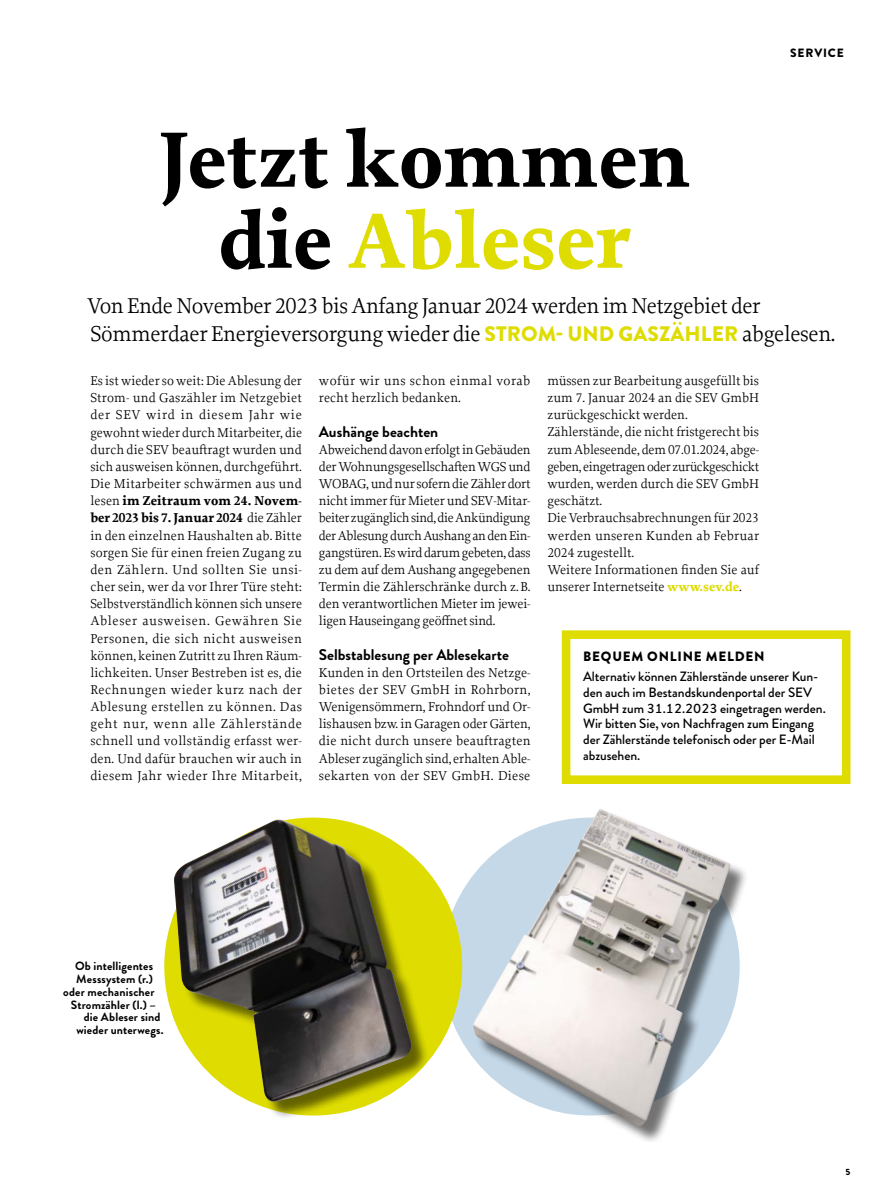
<style>
.page{position:relative;width:893px;height:1191px;background:#fff}
.page>*{position:absolute;margin:0;border:0;box-sizing:border-box;transform-origin:0 0}
.t1{font:700 82.5px/81px "Proforma";color:#000;text-align:center}
.t2{font:22.5px/28.5px "Proforma";letter-spacing:-.02em;color:#000}
.t3{font:700 15.45px "Brandon Grotesque";color:#000}
.t4{font:13.5px/17.1px "Proforma";color:#000;text-align:justify}
.t5{font:500 13.5px/15.8px "Brandon Grotesque";letter-spacing:-.005em;color:#000}
.t6{font:13.5px/17.1px "Proforma";letter-spacing:.03em;color:#000}
.t7{font:900 13.5px "Brandon Grotesque";letter-spacing:.055em;color:#000}
.t8{font:700 12px "Brandon Grotesque";letter-spacing:.01em;color:#000}
.t9{font:900 12px "Brandon Grotesque";letter-spacing:.07em;color:#000}
.t10{font:900 9px "Brandon Grotesque";color:#000}
.s1{color:#dedc00}
.s2{font-family:"Brandon Grotesque";font-weight:900;font-size:21px;color:#dedc00}
.s3{font-weight:700}
.s4{font-weight:700;color:#dedc00}
</style>
<div class="page">
<div style="left:562px;top:630px;width:288px;height:154px;border:9px solid #dedc00"></div>
<div style="left:176px;top:727px;width:286px;height:393px;background:#000;opacity:.55"></div>
<img style="left:172px;top:819px;width:242px;height:287px">
<div style="left:432px;top:784px;width:317px;height:360px;background:#000;opacity:.55"></div>
<img style="left:472px;top:808px;width:259px;height:319px">
<h1 class="t1" style="left:159px;top:120px;width:533px">Jetzt kommen die <span class="s1">Ableser</span></h1>
<p class="t9" style="left:790px;top:45px;width:55px">SERVICE</p>
<h2 class="t2" style="left:87px;top:291px;width:750px">Von Ende November 2023 bis Anfang Januar 2024 werden im Netzgebiet der<br>Sömmerdaer Energieversorgung wieder die <span class="s2">STROM- UND GASZÄHLER</span> abgelesen.</h2>
<p class="t4" style="left:90px;top:372px;width:213px">Es ist wieder so weit: Die Ablesung der Strom- und Gaszähler im Netzgebiet der SEV wird in diesem Jahr wie gewohnt wieder durch Mitarbeiter, die durch die SEV beauftragt wurden und sich ausweisen können, durchgeführt.<br>Die Mitarbeiter schwärmen aus und lesen <span class="s3">im Zeitraum vom 24. Novem&shy;ber 2023 bis 7. Januar 2024</span> die Zähler in den einzelnen Haushalten ab. Bitte sorgen Sie für einen freien Zugang zu den Zählern. Und sollten Sie unsi&shy;cher sein, wer da vor Ihrer Türe steht:<br>Selbstverständlich können sich unsere Ableser ausweisen. Gewähren Sie Personen, die sich nicht ausweisen können, keinen Zutritt zu Ihren Räum&shy;lichkeiten. Unser Bestreben ist es, die Rechnungen wieder kurz nach der Ablesung erstellen zu können. Das geht nur, wenn alle Zählerstände schnell und vollständig erfasst wer&shy;den. Und dafür brauchen wir auch in diesem Jahr wieder Ihre Mitarbeit,</p>
<p class="t6" style="left:319px;top:372px;width:213px">wofür wir uns schon einmal vorab recht herzlich bedanken.</p>
<p class="t3" style="left:319px;top:420px;width:121px">Aushänge beachten</p>
<p class="t4" style="left:319px;top:440px;width:213px">Abweichend davon erfolgt in Gebäuden der Wohnungsgesellschaften WGS und WOBAG, und nur sofern die Zähler dort nicht immer für Mieter und SEV-Mitar&shy;beiter zugänglich sind, die Ankündigung der Ablesung durch Aushang an den Ein&shy;gangstüren. Es wird darum gebeten, dass zu dem auf dem Aushang angegebenen Termin die Zählerschränke durch z.B. den verantwortlichen Mieter im jewei&shy;ligen Hauseingang geöffnet sind.</p>
<p class="t3" style="left:319px;top:643px;width:191px">Selbstablesung per Ablesekarte</p>
<p class="t4" style="left:319px;top:663px;width:213px">Kunden in den Ortsteilen des Netzge&shy;bietes der SEV GmbH in Rohrborn, Wenigensömmern, Frohndorf und Or&shy;lishausen bzw. in Garagen oder Gärten, die nicht durch unsere beauftragten Ableser zugänglich sind, erhalten Able&shy;sekarten von der SEV GmbH. Diese</p>
<p class="t4" style="left:547px;top:372px;width:213px;text-align:left">müssen zur Bearbeitung ausgefüllt bis zum 7. Januar 2024 an die SEV GmbH zurückgeschickt werden.<br>Zählerstände, die nicht fristgerecht bis zum Ableseende, dem 07.01.2024, abge&shy;geben, eingetragen oder zurückgeschickt wurden, werden durch die SEV GmbH geschätzt.<br>Die Verbrauchsabrechnungen für 2023 werden unseren Kunden ab Februar<br>2024 zugestellt.<br>Weitere Informationen finden Sie auf unserer Internetseite <span class="s4">www.sev.de</span>.</p>
<p class="t7" style="left:583px;top:647px;width:183px">BEQUEM ONLINE MELDEN</p>
<p class="t5" style="left:583px;top:669px;width:244px">Alternativ können Zählerstände unserer Kun&shy;den auch im Bestandskundenportal der SEV GmbH zum 31.12.2023 eingetragen werden.<br>Wir bitten Sie, von Nachfragen zum Eingang der Zählerstände telefonisch oder per E-Mail abzusehen.</p>
<p class="t8" style="left:75px;top:958px;width:79px">Ob intelligentes</p>
<p class="t8" style="left:76px;top:970px;width:78px">Messsystem (r.)</p>
<p class="t8" style="left:63px;top:983px;width:93px">oder mechanischer</p>
<p class="t8" style="left:71px;top:996px;width:87px">Stromzähler (l.) –</p>
<p class="t8" style="left:84px;top:1009px;width:78px">die Ableser sind</p>
<p class="t8" style="left:76px;top:1021px;width:89px">wieder unterwegs.</p>
<p class="t10" style="left:845px;top:1165px;width:7px">5</p>
</div>
